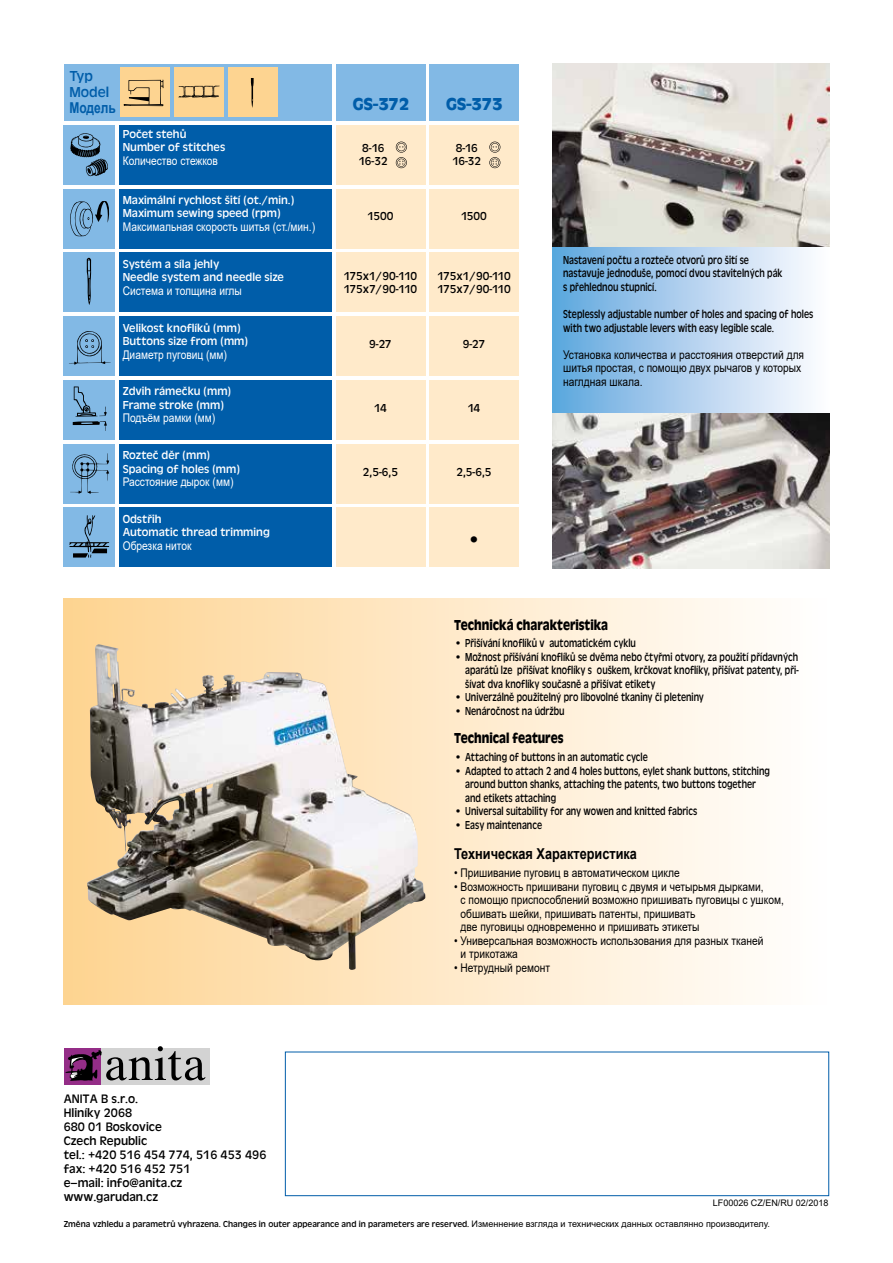
<style>
.page{position:relative;width:893px;height:1263px;background:#fff}
.page>*{position:absolute;margin:0;border:0;box-sizing:border-box;transform-origin:0 0}
.t1{font:22.5px "Antique Olive TOT";color:#000}
.t2{font:700 18px "Antique Olive TOT";color:#005da9}
.t3{font:700 15px "Antique Olive TOT";color:#000;scale:.8 1}
.t4{font:700 15px "Arial";color:#000;scale:.85 1}
.t5{font:15px/16.2px "Antique Olive TOT";color:#005da9}
.t6{font:700 15px "Arial";color:#005da9;scale:.8 1}
.t7{font:12.75px/14px "Antique Olive TOT";color:#000}
.t8{font:12px/13.5px "Antique Olive TOT";color:#000}
.t9{font:12px/13.5px "Arial";color:#000;scale:.85 1}
.t10{font:12px/13.5px "Antique Olive TOT";color:#fff}
.t11{font:12px/13.5px "Antique Olive TOT";color:#000;scale:.8 1}
.t12{font:12px "Arial";color:#fff;scale:.85 1}
.t13{font:9px "Antique Olive TOT";color:#000}
.t14{font:9px "Arial";color:#000}
.s1{font-family:"Arial"}
</style>
<div class="page">
<div style="left:64px;top:64px;width:268px;height:57px;background:#82b9e5"></div>
<div style="left:336px;top:64px;width:89px;height:57px;background:#82b9e5"></div>
<div style="left:429px;top:64px;width:90px;height:57px;background:#82b9e5"></div>
<svg style="left:64px;top:598px;width:691px;height:406px;background:#eeddc3"></svg>
<div style="left:64px;top:125px;width:51px;height:59px;background:#82b9e5"></div>
<svg style="left:70px;top:133px;width:38px;height:44px"></svg>
<div style="left:119px;top:125px;width:213px;height:59px;background:#005da9"></div>
<div style="left:336px;top:125px;width:89px;height:59px;background:#ffeaca"></div>
<div style="left:429px;top:125px;width:90px;height:59px;background:#ffeaca"></div>
<div style="left:64px;top:189px;width:51px;height:59px;background:#82b9e5"></div>
<svg style="left:70px;top:201px;width:40px;height:36px"></svg>
<div style="left:119px;top:189px;width:213px;height:59px;background:#005da9"></div>
<div style="left:336px;top:189px;width:89px;height:59px;background:#ffeaca"></div>
<div style="left:429px;top:189px;width:90px;height:59px;background:#ffeaca"></div>
<div style="left:64px;top:253px;width:51px;height:59px;background:#82b9e5"></div>
<svg style="left:86px;top:257px;width:6px;height:48px"></svg>
<div style="left:119px;top:253px;width:213px;height:59px;background:#005da9"></div>
<div style="left:336px;top:253px;width:89px;height:59px;background:#ffeaca"></div>
<div style="left:429px;top:253px;width:90px;height:59px;background:#ffeaca"></div>
<div style="left:64px;top:316px;width:51px;height:60px;background:#82b9e5"></div>
<svg style="left:69px;top:331px;width:42px;height:34px"></svg>
<div style="left:119px;top:316px;width:213px;height:60px;background:#005da9"></div>
<div style="left:336px;top:316px;width:89px;height:60px;background:#ffeaca"></div>
<div style="left:429px;top:316px;width:90px;height:60px;background:#ffeaca"></div>
<div style="left:64px;top:380px;width:51px;height:60px;background:#82b9e5"></div>
<svg style="left:73px;top:386px;width:34px;height:45px"></svg>
<div style="left:119px;top:380px;width:213px;height:60px;background:#005da9"></div>
<div style="left:336px;top:380px;width:89px;height:60px;background:#ffeaca"></div>
<div style="left:429px;top:380px;width:90px;height:60px;background:#ffeaca"></div>
<div style="left:64px;top:444px;width:51px;height:59px;background:#82b9e5"></div>
<svg style="left:70px;top:453px;width:39px;height:41px"></svg>
<div style="left:119px;top:444px;width:213px;height:59px;background:#005da9"></div>
<div style="left:336px;top:444px;width:89px;height:59px;background:#ffeaca"></div>
<div style="left:429px;top:444px;width:90px;height:59px;background:#ffeaca"></div>
<div style="left:64px;top:508px;width:51px;height:59px;background:#82b9e5"></div>
<svg style="left:69px;top:515px;width:40px;height:42px"></svg>
<div style="left:119px;top:508px;width:213px;height:59px;background:#005da9"></div>
<div style="left:336px;top:508px;width:89px;height:59px;background:#ffeaca"></div>
<div style="left:429px;top:508px;width:90px;height:59px;background:#ffeaca"></div>
<div style="left:285px;top:1051px;width:544px;height:145px;border:1px solid #005da9"></div>
<div style="left:64px;top:1048px;width:146px;height:37px;background:#d3d3d3"></div>
<div style="left:64px;top:1048px;width:36px;height:37px;background:#942d87"></div>
<svg style="left:65px;top:1046px;width:141px;height:35px"></svg>
<div style="left:120px;top:68px;width:50px;height:49px;background:#fdd491"></div>
<div style="left:174px;top:68px;width:49px;height:49px;background:#fdd491"></div>
<svg style="left:123px;top:80px;width:41px;height:26px"></svg>
<svg style="left:178px;top:85px;width:42px;height:13px"></svg>
<div style="left:228px;top:68px;width:49px;height:49px;background:#fdd491"></div>
<svg style="left:251px;top:78px;width:3px;height:30px"></svg>
<img style="left:87px;top:644px;width:73px;height:265px">
<div style="left:553px;top:64px;width:276px;height:504px;background:linear-gradient(to right,#61a7de,#fffdff)"></div>
<img style="left:553px;top:414px;width:276px;height:154px">
<img style="left:553px;top:64px;width:276px;height:183px">
<svg style="left:396px;top:142px;width:11px;height:26px"></svg>
<svg style="left:489px;top:142px;width:11px;height:26px"></svg>
<p class="t5" style="left:69px;top:68px;width:41px">Typ<br>Model</p>
<p class="t6" style="left:69px;top:97px;width:60px">Модель</p>
<h2 class="t2" style="left:353px;top:94px;width:58px">GS-372</h2>
<h2 class="t2" style="left:446px;top:94px;width:58px">GS-373</h2>
<p class="t8" style="left:359px;top:141px;width:30px">8-16<br>16-32</p>
<p class="t10" style="left:123px;top:127px;width:104px">Počet stehů<br>Number of stitches</p>
<p class="t12" style="left:123px;top:152px;width:114px">Количество стежков</p>
<p class="t10" style="left:123px;top:193px;width:173px">Maximální rychlost šití (ot./min.)<br>Maximum sewing speed (rpm)</p>
<p class="t12" style="left:123px;top:218px;width:228px">Максимальная скорость шитья (ст./мин.)</p>
<p class="t10" style="left:123px;top:257px;width:163px">Systém a síla jehly<br>Needle system and needle size</p>
<p class="t12" style="left:123px;top:282px;width:142px">Система и толщина иглы</p>
<p class="t10" style="left:123px;top:321px;width:127px">Velikost knoflíků (mm)<br>Buttons size from (mm)</p>
<p class="t12" style="left:123px;top:346px;width:124px">Диаметр пуговиц (мм)</p>
<p class="t10" style="left:123px;top:385px;width:110px">Zdvih rámečku (mm)<br>Frame stroke (mm)</p>
<p class="t12" style="left:123px;top:410px;width:110px">Подъём рамки (мм)</p>
<p class="t10" style="left:123px;top:448px;width:119px">Rozteč děr (mm)<br>Spacing of holes (mm)</p>
<p class="t12" style="left:123px;top:474px;width:132px">Расстояние дырок (мм)</p>
<p class="t10" style="left:123px;top:512px;width:149px">Odstřih<br>Automatic thread trimming</p>
<p class="t12" style="left:123px;top:537px;width:82px">Обрезка ниток</p>
<p class="t8" style="left:452px;top:141px;width:30px">8-16<br>16-32</p>
<p class="t8" style="left:367px;top:210px;width:27px">1500</p>
<p class="t8" style="left:461px;top:210px;width:27px">1500</p>
<p class="t8" style="left:344px;top:269px;width:75px">175x1/90-110<br>175x7/90-110</p>
<p class="t8" style="left:437px;top:269px;width:75px">175x1/90-110<br>175x7/90-110</p>
<p class="t8" style="left:369px;top:337px;width:24px">9-27</p>
<p class="t8" style="left:463px;top:337px;width:24px">9-27</p>
<p class="t8" style="left:374px;top:401px;width:14px">14</p>
<p class="t8" style="left:468px;top:401px;width:14px">14</p>
<p class="t8" style="left:363px;top:465px;width:37px">2,5-6,5</p>
<p class="t8" style="left:456px;top:465px;width:37px">2,5-6,5</p>
<h1 class="t1" style="left:466px;top:527px;width:17px">•</h1>
<p class="t11" style="left:563px;top:253px;width:276px">Nastavení počtu a rozteče otvorů pro šití se nastavuje jednoduše, pomocí dvou stavitelných pák s přehlednou stupnicí.</p>
<p class="t11" style="left:563px;top:307px;width:314px">Steplessly adjustable number of holes and spacing of holes with two adjustable levers with easy legible scale.</p>
<p class="t9" style="left:563px;top:347px;width:285px">Установка количества и расстояния отверстий для шитья простая, с помощю двух рычагов у которых наглдная шкала.</p>
<p class="t3" style="left:454px;top:616px;width:194px">Technická charakteristika</p>
<p class="t8" style="left:454px;top:637px;width:183px">• Přišívání knoflíků v automatickém cyklu</p>
<p class="t8" style="left:465px;top:650px;width:335px;text-align:justify;text-indent:-11px">• Možnost přišívání knoflíků se dvěma nebo čtyřmi otvory, za použití přídavných aparátů lze přišívat knoflíky s ouškem, krčkovat knoflíky, přišívat patenty, při&shy;šívat dva knoflíky současně a přišívat etikety</p>
<p class="t8" style="left:454px;top:691px;width:251px">• Univerzálně použitelný pro libovolné tkaniny či pleteniny</p>
<p class="t8" style="left:454px;top:704px;width:112px">• Nenáročnost na údržbu</p>
<p class="t3" style="left:454px;top:730px;width:138px">Technical features</p>
<p class="t8" style="left:454px;top:751px;width:195px">• Attaching of buttons in an automatic cycle</p>
<p class="t8" style="left:465px;top:764px;width:306px;text-indent:-11px">• Adapted to attach 2 and 4 holes buttons, eylet shank buttons, stitching around button shanks, attaching the patents, two buttons together and etikets attaching</p>
<p class="t8" style="left:454px;top:805px;width:244px">• Universal suitability for any wowen and knitted fabrics</p>
<p class="t8" style="left:454px;top:818px;width:89px">• Easy maintenance</p>
<p class="t4" style="left:454px;top:843px;width:217px">Teхническая Характеристика</p>
<p class="t9" style="left:454px;top:866px;width:267px">• Пришивание пуговиц в автоматическом цикле</p>
<p class="t9" style="left:461px;top:879px;width:382px;text-indent:-6px">• Bозможность пришивани пуговиц с двумя и четырьмя дырками,<br>с помощю приспособлений возможно пришивать пуговицы с ушком, обшивать шейки, пришивать патенты, пришивать<br>две пуговицы одновременно и пришивать этикеты</p>
<p class="t9" style="left:461px;top:933px;width:358px;text-indent:-6px">• Универсальная возможность использования для разных тканей и трикотажа</p>
<p class="t9" style="left:454px;top:960px;width:114px">• Нетрудный ремонт</p>
<p class="t7" style="left:64px;top:1092px;width:204px">ANITA B s.r.o.<br>Hliníky 2068<br>680 01 Boskovice<br>Czech Republic<br>tel.: +420 516 454 774, 516 453 496 fax: +420 516 452 751<br>e–mail: info@anita.cz www.garudan.cz</p>
<p class="t13" style="left:64px;top:1219px;width:708px">Změna vzhledu a parametrů vyhrazena. Changes in outer appearance and in parameters are reserved. <span class="s1">Изменнение взгляда и технических данных оставлянно производителу.</span></p>
<p class="t14" style="left:713px;top:1196px;width:117px">LF00026 CZ/EN/RU 02/2018</p>
</div>
